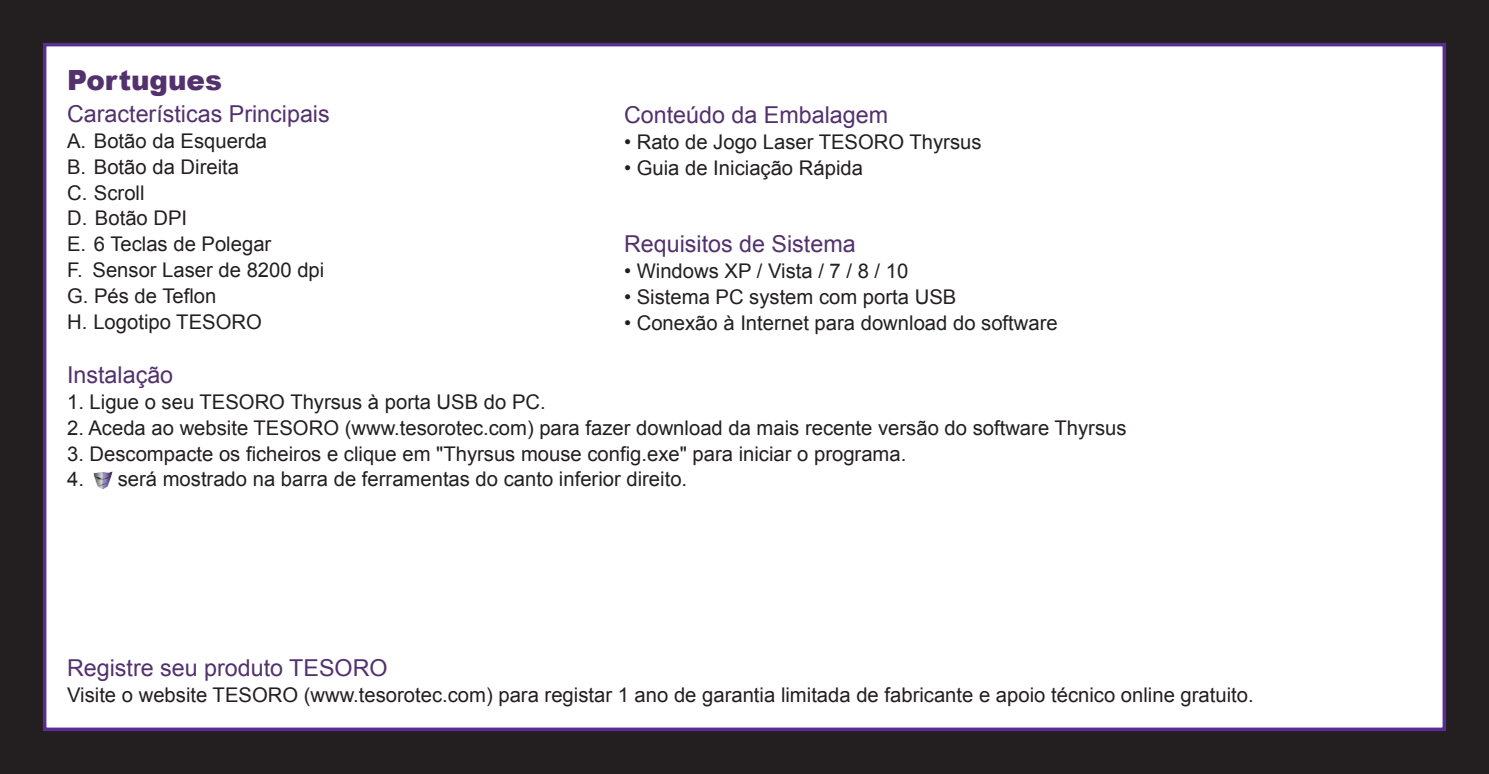
<style>
.page{position:relative;width:1489px;height:774px;background:#fff}
.page>*{position:absolute;margin:0;border:0;box-sizing:border-box;transform-origin:0 0}
.t1{font:900 27.65px "Arial";color:#52316e}
.t2{font:23.45px "Arial";color:#52316e}
.t3{font:20.3px/25.9px "Arial";color:#231f20}
</style>
<div class="page">
<div style="left:0;top:0;width:1488px;height:774px;background:#231f20"></div>
<div style="left:43px;top:43px;width:1402px;height:688px;background:#fff;border:4px solid #582e91"></div>
<img style="left:94px;top:471px;width:19px;height:18px">
<h1 class="t1" style="left:67px;top:60px;width:157px">Portugues</h1>
<p class="t2" style="left:67px;top:99px;width:264px">Características Principais</p>
<p class="t3" style="left:67px;top:128px;width:259px">A. Botão da Esquerda<br>B. Botão da Direita<br>C. Scroll<br>D. Botão DPI<br>E. 6 Teclas de Polegar<br>F. Sensor Laser de 8200 dpi<br>G. Pés de Teflon<br>H. Logotipo TESORO</p>
<p class="t2" style="left:67px;top:360px;width:108px">Instalação</p>
<p class="t3" style="left:67px;top:389px;width:480px">1. Ligue o seu TESORO Thyrsus à porta USB do PC.</p>
<p class="t3" style="left:67px;top:415px;width:1060px">2. Aceda ao website TESORO (www.tesorotec.com) para fazer download da mais recente versão do software Thyrsus</p>
<p class="t3" style="left:67px;top:441px;width:840px">3. Descompacte os ficheiros e clique em "Thyrsus mouse config.exe" para iniciar o programa.</p>
<p class="t3" style="left:67px;top:467px;width:621px">4. será mostrado na barra de ferramentas do canto inferior direito.</p>
<p class="t2" style="left:624px;top:100px;width:265px">Conteúdo da Embalagem</p>
<p class="t3" style="left:624px;top:129px;width:359px">• Rato de Jogo Laser TESORO Thyrsus</p>
<p class="t3" style="left:624px;top:155px;width:240px">• Guia de Iniciação Rápida</p>
<p class="t2" style="left:624px;top:229px;width:233px">Requisitos de Sistema</p>
<p class="t3" style="left:624px;top:258px;width:286px">• Windows XP / Vista / 7 / 8 / 10</p>
<p class="t3" style="left:624px;top:284px;width:334px">• Sistema PC system com porta USB</p>
<p class="t3" style="left:624px;top:310px;width:435px">• Conexão à Internet para download do software</p>
<p class="t2" style="left:67px;top:652px;width:322px">Registre seu produto TESORO</p>
<p class="t3" style="left:67px;top:682px;width:1188px">Visite o website TESORO (www.tesorotec.com) para registar 1 ano de garantia limitada de fabricante e apoio técnico online gratuito.</p>
</div>
